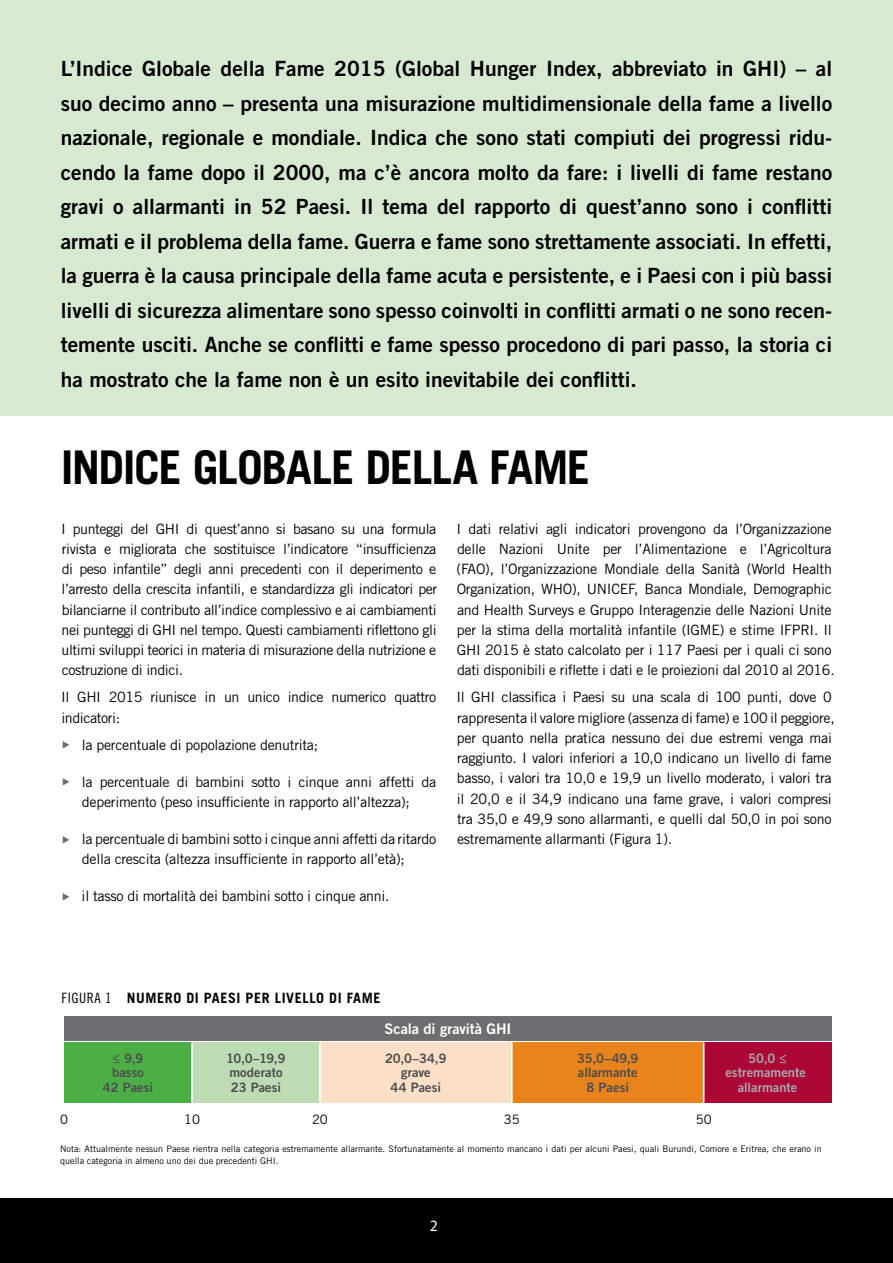
<style>
.page{position:relative;width:893px;height:1263px;background:#fff}
.page>*{position:absolute;margin:0;border:0;box-sizing:border-box;transform-origin:0 0}
.t1{font:700 46.5px "Trade Gothic LT Std";letter-spacing:-.03em;color:#000}
.t2{font:21px/34.5px "Trade Gothic LT Std Bd 2";color:#000;text-align:justify}
.t3{font:15.75px "Myriad Pro";color:#fff}
.t4{font:14.55px "Trade Gothic LT Std Bd 2";letter-spacing:-.005em;color:#fff}
.t5{font:14.25px/20.2px "Trade Gothic LT Std";letter-spacing:-.02em;color:#000}
.t6{font:700 14.25px "Trade Gothic LT Std";letter-spacing:.04em;color:#000}
.t7{font:13.05px/14.5px "Trade Gothic LT Std Bd 2";letter-spacing:.005em;color:#4d4d4f;text-align:center}
.t8{font:13.05px/14.5px "Trade Gothic LT Std Bd 2";color:#a7a9ac;text-align:center}
.t9{font:13.05px "Trade Gothic LT Std";color:#000}
.t10{font:9px/12.8px "Trade Gothic LT Std";color:#000}
.s1{font-family:"Trade Gothic LT Std Cn 18";font-weight:400}
</style>
<div class="page">
<div style="left:0;top:1198px;width:893px;height:65px;background:#000"></div>
<div style="left:0;top:0;width:893px;height:415px;background:#d8e9d1"></div>
<div style="left:64px;top:1042px;width:128px;height:61px;background:#4caf45"></div>
<div style="left:192px;top:1042px;width:128px;height:61px;background:#bedcb3"></div>
<div style="left:320px;top:1042px;width:192px;height:61px;background:#fbe0c7"></div>
<div style="left:512px;top:1042px;width:192px;height:61px;background:#e9841d"></div>
<div style="left:704px;top:1042px;width:128px;height:61px;background:#ab0635"></div>
<hr style="left:191px;top:1042px;width:2px;height:61px;background:#fff">
<hr style="left:319px;top:1042px;width:2px;height:61px;background:#fff">
<hr style="left:511px;top:1042px;width:2px;height:61px;background:#fff">
<hr style="left:703px;top:1042px;width:1px;height:61px;background:#fff">
<div style="left:64px;top:1016px;width:768px;height:25px;background:#6d6e71"></div>
<p class="t2" style="left:61px;top:51px;width:773px">L’Indice Globale della Fame 2015 (Global Hunger Index, abbreviato in GHI) – al suo decimo anno – presenta una misurazione multidimensionale della fame a livello nazionale, regionale e mondiale. Indica che sono stati compiuti dei progressi ridu&shy;cendo la fame dopo il 2000, ma c’è ancora molto da fare: i livelli di fame restano gravi o allarmanti in 52 Paesi. Il tema del rapporto di quest’anno sono i conflitti armati e il problema della fame. Guerra e fame sono strettamente associati. In effetti, la guerra è la causa principale della fame acuta e persistente, e i Paesi con i più bassi livelli di sicurezza alimentare sono spesso coinvolti in conflitti armati o ne sono recen&shy;temente usciti. Anche se conflitti e fame spesso procedono di pari passo, la storia ci ha mostrato che la fame non è un esito inevitabile dei conflitti.</p>
<h1 class="t1" style="left:61px;top:439px;width:531px">INDICE GLOBALE DELLA FAME</h1>
<p class="t5" style="left:61px;top:518px;width:378px;text-align:justify">I punteggi del GHI di quest’anno si basano su una formula rivista e migliorata che sostituisce l’indicatore “insufficienza di peso infantile” degli anni precedenti con il deperimento e l’arresto della crescita infantili, e standardizza gli indicatori per bilanciarne il contributo all’indice complessivo e ai cambiamenti nei punteggi di GHI nel tempo. Questi cambiamenti riflettono gli ultimi sviluppi teorici in materia di misurazione della nutrizione e costruzione di indici.</p>
<p class="t5" style="left:61px;top:687px;width:377px">Il GHI 2015 riunisce in un unico indice numerico quattro indicatori:</p>
<p class="t5" style="left:82px;top:734px;width:238px">la percentuale di popolazione denutrita;</p>
<p class="t5" style="left:82px;top:771px;width:356px">la percentuale di bambini sotto i cinque anni affetti da deperimento (peso insufficiente in rapporto all’altezza);</p>
<p class="t5" style="left:82px;top:829px;width:356px">la percentuale di bambini sotto i cinque anni affetti da ritardo della crescita (altezza insufficiente in rapporto all’età);</p>
<p class="t5" style="left:82px;top:886px;width:309px">il tasso di mortalità dei bambini sotto i cinque anni.</p>
<p class="t5" style="left:456px;top:518px;width:380px">I dati relativi agli indicatori provengono da l’Organizzazione delle Nazioni Unite per l’Alimentazione e l’Agricoltura (FAO), l’Organizzazione Mondiale della Sanità (World Health Organization, WHO), UNICEF, Banca Mondiale, Demographic and Health Surveys e Gruppo Interagenzie delle Nazioni Unite per la stima della mortalità infantile (IGME) e stime IFPRI. Il GHI 2015 è stato calcolato per i 117 Paesi per i quali ci sono dati disponibili e riflette i dati e le proiezioni dal 2010 al 2016.</p>
<p class="t5" style="left:456px;top:687px;width:380px">Il GHI classifica i Paesi su una scala di 100 punti, dove 0 rappresenta il valore migliore (assenza di fame) e 100 il peggiore, per quanto nella pratica nessuno dei due estremi venga mai raggiunto. I valori inferiori a 10,0 indicano un livello di fame basso, i valori tra 10,0 e 19,9 un livello moderato, i valori tra il 20,0 e il 34,9 indicano una fame grave, i valori compresi tra 35,0 e 49,9 sono allarmanti, e quelli dal 50,0 in poi sono estremamente allarmanti (Figura 1).</p>
<p class="t6" style="left:62px;top:989px;width:320px"><span class="s1">FIGURA 1</span> NUMERO DI PAESI PER LIVELLO DI FAME</p>
<p class="t4" style="left:384px;top:1020px;width:128px">Scala di gravità GHI</p>
<p class="t7" style="left:103px;top:1051px;width:52px">≤ 9,9 basso<br>42 Paesi</p>
<p class="t7" style="left:226px;top:1051px;width:61px;text-align:left">10,0–19,9 moderato<br>23 Paesi</p>
<p class="t7" style="left:385px;top:1051px;width:63px">20,0–34,9 grave<br>44 Paesi</p>
<p class="t7" style="left:577px;top:1051px;width:63px">35,0–49,9 allarmante<br>8 Paesi</p>
<p class="t8" style="left:725px;top:1051px;width:82px">50,0 ≤ estremamente allarmante</p>
<p class="t9" style="left:60px;top:1111px;width:9px">0</p>
<p class="t9" style="left:184px;top:1111px;width:17px">10</p>
<p class="t9" style="left:312px;top:1111px;width:17px">20</p>
<p class="t9" style="left:504px;top:1111px;width:17px">35</p>
<p class="t9" style="left:696px;top:1111px;width:17px">50</p>
<p class="t10" style="left:60px;top:1142px;width:763px">Nota: Attualmente nessun Paese rientra nella categoria estremamente allarmante. Sfortunatamente al momento mancano i dati per alcuni Paesi, quali Burundi, Comore e Eritrea, che erano in quella categoria in almeno uno dei due precedenti GHI.</p>
<p class="t3" style="left:430px;top:1217px;width:10px">2</p>
</div>
